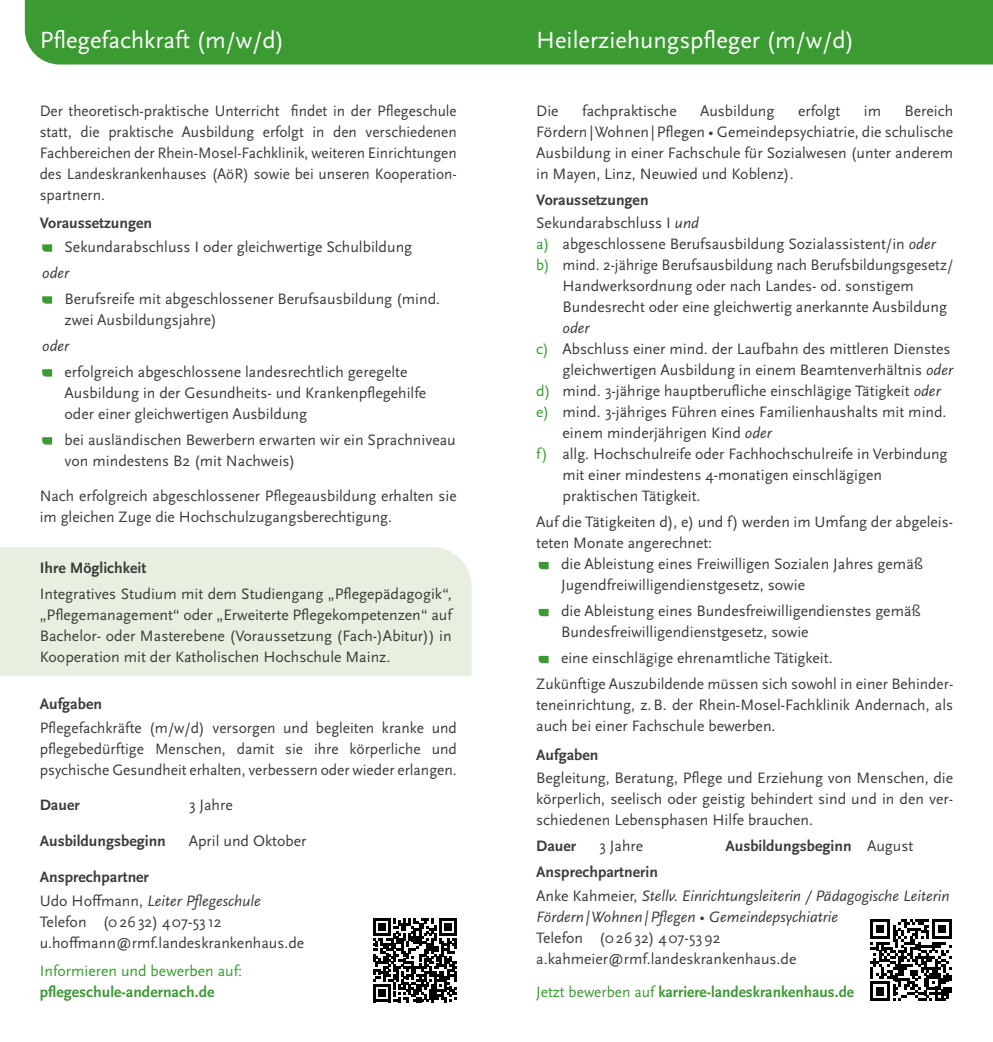
<style>
.page{position:relative;width:993px;height:1042px;background:#fff}
.page>*{position:absolute;margin:0;border:0;box-sizing:border-box;transform-origin:0 0}
.t1{font:24.5px "Scala Sans OT";color:#fff}
.t2{font:15.75px/21px "Scala Sans OT";color:#3c3c3b}
.t3{font:italic 15.75px/23.4px "Scala Sans OT";color:#3c3c3b}
.t4{font:700 15.75px "Scala Sans OT";color:#3c3c3b}
.t5{font:700 15.75px "Scala Sans OT";color:#3b9a32}
.t6{font:15.75px "Scala Sans OT";color:#3b9a32}
.s1{font-weight:700;font-style:normal}
.s2{font-style:normal}
.s3{font-weight:700}
.s4{font-style:italic}
.s5{color:#3b9a32}
.s6{font-weight:400}
</style>
<div class="page">
<div style="left:25px;top:0;width:967px;height:64px;background:#3b9a32"></div>
<div style="left:0;top:547px;width:471px;height:129px;background:#e7efe0"></div>
<svg style="left:42px;top:244px;width:10px;height:8px"></svg>
<svg style="left:42px;top:296px;width:10px;height:8px"></svg>
<svg style="left:42px;top:369px;width:10px;height:7px"></svg>
<svg style="left:42px;top:437px;width:10px;height:7px"></svg>
<svg style="left:538px;top:562px;width:10px;height:7px"></svg>
<svg style="left:538px;top:609px;width:10px;height:7px"></svg>
<svg style="left:538px;top:656px;width:10px;height:7px"></svg>
<svg style="left:870px;top:919px;width:81px;height:82px"></svg>
<svg style="left:373px;top:918px;width:84px;height:84px"></svg>
<h1 class="t1" style="left:40px;top:27px;width:117px">ÜBER UNS</h1>
<h1 class="t1" style="left:40px;top:27px;width:246px">Pflegefachkraft (m/w/d)</h1>
<h1 class="t1" style="left:536px;top:27px;width:319px">Heilerziehungspfleger (m/w/d)</h1>
<p class="t2" style="left:40px;top:100px;width:418px;text-align:justify">Der theoretisch-praktische Unterricht findet in der Pflegeschule statt, die praktische Ausbildung erfolgt in den verschiedenen Fachbereichen der Rhein-Mosel-Fachklinik, weiteren Einrichtungen des Landeskrankenhauses (AöR) sowie bei unseren Kooperation&shy;spartnern.</p>
<p class="t4" style="left:40px;top:214px;width:114px">Voraussetzungen</p>
<p class="t2" style="left:64px;top:236px;width:349px">Sekundarabschluss I oder gleichwertige Schulbildung</p>
<p class="t3" style="left:42px;top:261px;width:28px">oder</p>
<p class="t2" style="left:64px;top:288px;width:377px">Berufsreife mit abgeschlossener Berufsausbildung (mind. zwei Ausbildungsjahre)</p>
<p class="t3" style="left:42px;top:334px;width:28px">oder</p>
<p class="t2" style="left:64px;top:361px;width:363px">erfolgreich abgeschlossene landesrechtlich geregelte<br>Ausbildung in der Gesundheits- und Krankenpflegehilfe oder einer gleichwertigen Ausbildung</p>
<p class="t2" style="left:64px;top:429px;width:392px">bei ausländischen Bewerbern erwarten wir ein Sprachniveau von mindestens B2 (mit Nachweis)</p>
<p class="t2" style="left:40px;top:486px;width:418px">Nach erfolgreich abgeschlossener Pflegeausbildung erhalten sie im gleichen Zuge die Hochschulzugangsberechtigung.</p>
<p class="t4" style="left:40px;top:559px;width:108px">Ihre Möglichkeit</p>
<p class="t2" style="left:40px;top:584px;width:413px;text-align:justify">Integratives Studium mit dem Studiengang „Pflegepädagogik“, „Pflegemanagement“ oder „Erweiterte Pflegekompetenzen“ auf Bachelor- oder Masterebene (Voraussetzung (Fach-)Abitur)) in Kooperation mit der Katholischen Hochschule Mainz.</p>
<p class="t4" style="left:40px;top:695px;width:64px">Aufgaben</p>
<p class="t2" style="left:40px;top:717px;width:418px;text-align:justify">Pflegefachkräfte (m/w/d) versorgen und begleiten kranke und pflegebedürftige Menschen, damit sie ihre körperliche und psychische Gesundheit erhalten, verbessern oder wieder erlangen.</p>
<p class="t4" style="left:40px;top:796px;width:41px">Dauer</p>
<p class="t2" style="left:189px;top:795px;width:46px">3 Jahre</p>
<p class="t4" style="left:40px;top:832px;width:128px">Ausbildungsbeginn</p>
<p class="t2" style="left:189px;top:831px;width:119px">April und Oktober</p>
<p class="t3" style="left:40px;top:865px;width:222px"><span class="s1">Ansprechpartner<br></span><span class="s2">Udo Hoffmann,</span> Leiter Pflegeschule</p>
<p class="t2" style="left:40px;top:911px;width:266px">Telefon (02632) 407-53 12 u.hoffmann@rmf.landeskrankenhaus.de</p>
<p class="t6" style="left:40px;top:962px;width:204px">Informieren und bewerben auf:</p>
<p class="t5" style="left:40px;top:983px;width:176px">pflegeschule-andernach.de</p>
<p class="t2" style="left:536px;top:100px;width:24px">Die</p>
<p class="t2" style="left:582px;top:100px;width:96px">fachpraktische</p>
<p class="t2" style="left:699px;top:100px;width:76px">Ausbildung</p>
<p class="t2" style="left:797px;top:100px;width:44px">erfolgt</p>
<p class="t2" style="left:863px;top:100px;width:19px">im</p>
<p class="t2" style="left:536px;top:100px;width:418px;text-align:justify;text-indent:368px">Bereich Fördern|Wohnen|Pflegen • Gemeindepsychiatrie, die schulische Ausbildung in einer Fachschule für Sozialwesen (unter anderem in Mayen, Linz, Neuwied und Koblenz).</p>
<p class="t2" style="left:536px;top:188px;width:164px;line-height:23.4px"><span class="s3">Voraussetzungen<br></span>Sekundarabschluss I <span class="s4">und</span></p>
<p class="t2" style="left:536px;top:234px;width:401px"><span class="s5">a)</span> abgeschlossene Berufsausbildung Sozialassistent/in <span class="s4">oder</span></p>
<p class="t2" style="left:536px;top:255px;width:418px"><span class="s5">b)</span> mind. 2-jährige Berufsausbildung nach Berufsbildungsgesetz/</p>
<p class="t2" style="left:562px;top:276px;width:353px">Handwerksordnung oder nach Landes- od. sonstigem</p>
<p class="t2" style="left:562px;top:297px;width:386px">Bundesrecht oder eine gleichwertig anerkannte Ausbildung</p>
<p class="t3" style="left:562px;top:317px;width:28px">oder</p>
<p class="t2" style="left:536px;top:339px;width:415px"><span class="s5">c)</span> Abschluss einer mind. der Laufbahn des mittleren Dienstes</p>
<p class="t2" style="left:562px;top:360px;width:392px">gleichwertigen Ausbildung in einem Beamtenverhältnis <span class="s4">oder</span></p>
<p class="t2" style="left:536px;top:381px;width:405px"><span class="s5">d)</span> mind. 3-jährige hauptberufliche einschlägige Tätigkeit <span class="s4">oder</span></p>
<p class="t2" style="left:536px;top:402px;width:412px"><span class="s5">e)</span> mind. 3-jähriges Führen eines Familienhaushalts mit mind.</p>
<p class="t2" style="left:562px;top:423px;width:211px">einem minderjährigen Kind <span class="s4">oder</span></p>
<p class="t2" style="left:536px;top:444px;width:412px"><span class="s5">f)</span> allg. Hochschulreife oder Fachhochschulreife in Verbindung</p>
<p class="t2" style="left:562px;top:465px;width:321px">mit einer mindestens 4-monatigen einschlägigen</p>
<p class="t2" style="left:562px;top:486px;width:139px">praktischen Tätigkeit.</p>
<p class="t2" style="left:536px;top:512px;width:418px">Auf die Tätigkeiten d), e) und f) werden im Umfang der abgeleis-</p>
<p class="t2" style="left:536px;top:533px;width:177px">teten Monate angerechnet:</p>
<p class="t2" style="left:561px;top:554px;width:363px">die Ableistung eines Freiwilligen Sozialen Jahres gemäß</p>
<p class="t2" style="left:561px;top:575px;width:245px">Jugendfreiwilligendienstgesetz, sowie</p>
<p class="t2" style="left:561px;top:601px;width:361px">die Ableistung eines Bundesfreiwilligendienstes gemäß<br>Bundesfreiwilligendienstgesetz, sowie</p>
<p class="t2" style="left:536px;top:645px;width:418px;line-height:25.9px;text-indent:25px">eine einschlägige ehrenamtliche Tätigkeit.<br>Zukünftige Auszubildende müssen sich sowohl in einer Behinder-</p>
<p class="t2" style="left:536px;top:695px;width:418px">teneinrichtung, z.B. der Rhein-Mosel-Fachklinik Andernach, als auch bei einer Fachschule bewerben.</p>
<p class="t4" style="left:536px;top:746px;width:64px">Aufgaben</p>
<p class="t2" style="left:536px;top:768px;width:418px;text-align:justify">Begleitung, Beratung, Pflege und Erziehung von Menschen, die körperlich, seelisch oder geistig behindert sind und in den ver&shy;schiedenen Lebensphasen Hilfe brauchen.</p>
<p class="t4" style="left:536px;top:837px;width:41px">Dauer</p>
<p class="t2" style="left:599px;top:836px;width:45px">3 Jahre</p>
<p class="t4" style="left:725px;top:837px;width:189px">Ausbildungsbeginn <span class="s6">August</span></p>
<p class="t3" style="left:536px;top:860px;width:414px"><span class="s1">Ansprechpartnerin<br></span><span class="s2">Anke Kahmeier,</span> Stellv. Einrichtungsleiterin / Pädagogische Leiterin</p>
<p class="t3" style="left:536px;top:905px;width:303px">Fördern|Wohnen|Pflegen • Gemeindepsychiatrie</p>
<p class="t2" style="left:536px;top:927px;width:261px">Telefon (02632) 407-5392 a.kahmeier@rmf.landeskrankenhaus.de</p>
<p class="t5" style="left:536px;top:983px;width:319px"><span class="s6">Jetzt bewerben auf</span> karriere-landeskrankenhaus.de</p>
</div>
